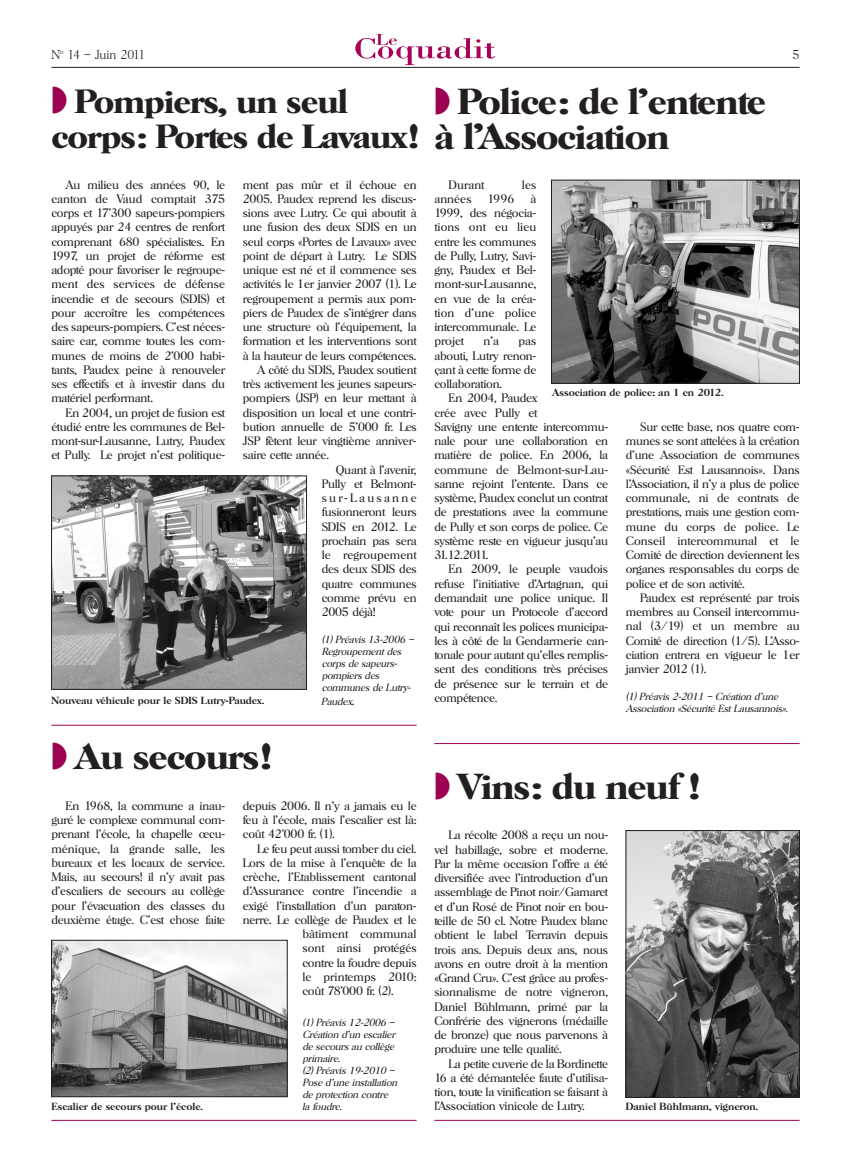
<style>
.page{position:relative;width:851px;height:1170px;background:#fff}
.page>*{position:absolute;margin:0;border:0;box-sizing:border-box;transform-origin:0 0}
.t1{font:600 35px "Horsham";letter-spacing:-.03em;color:#231f20}
.t2{font:600 32.5px "Horsham";letter-spacing:-.03em;color:#231f20}
.t3{font:200 12.5px "Horsham";color:#231f20}
.t4{font:300 11.88px/14.2px "Horsham";letter-spacing:-.02em;color:#231f20;text-align:justify}
.t5{font:300 11.88px "Horsham";letter-spacing:.005em;color:#231f20}
.t6{font:300 11.88px "Horsham";letter-spacing:.19em;color:#231f20}
.t7{font:italic 300 10px/12px "Horsham";letter-spacing:-.02em;color:#231f20}
.t8{font:500 10px "Horsham";color:#231f20}
.s1{color:#9d0151}
.s2{font-size:35px}
.s3{font-style:normal;font-size:11.88px}
</style>
<div class="page">
<hr style="left:51px;top:67px;width:748px;height:1px;background:#231f20">
<svg style="left:355px;top:34px;width:140px;height:31px"></svg>
<img style="left:627px;top:832px;width:170px;height:263px">
<div style="left:625px;top:830px;width:174px;height:267px;border:1px solid #231f20"></div>
<hr style="left:51px;top:1119px;width:365px;height:1px;background:#9d0151">
<hr style="left:434px;top:1119px;width:365px;height:1px;background:#9d0151">
<img style="left:53px;top:477px;width:251px;height:210px">
<div style="left:51px;top:475px;width:255px;height:214px;border:1px solid #231f20"></div>
<img style="left:553px;top:182px;width:244px;height:199px">
<div style="left:551px;top:180px;width:248px;height:203px;border:1px solid #231f20"></div>
<img style="left:53px;top:942px;width:232px;height:152px">
<div style="left:51px;top:940px;width:236px;height:156px;border:1px solid #231f20"></div>
<hr style="left:434px;top:743px;width:365px;height:1px;background:#9d0151">
<hr style="left:51px;top:724px;width:365px;height:1px;background:#9d0151">
<p class="t3" style="left:51px;top:47px;width:95px">N<sup>o</sup> 14 – Juin 2011</p>
<p class="t3" style="left:792px;top:47px;width:8px">5</p>
<h2 class="t2" style="left:51px;top:83px;width:298px"><span class="s1">◗</span> Pompiers, un seul</h2>
<h1 class="t1" style="left:434px;top:81px;width:333px"><span class="s1">◗</span> Police: de l’entente</h1>
<h2 class="t2" style="left:51px;top:118px;width:619px">corps: Portes de Lavaux! <span class="s2">à l’Association</span></h2>
<p class="t4" style="left:51px;top:177px;width:175px;text-indent:14px">Au milieu des années 90, le canton de Vaud comptait 375 corps et 17'300 sapeurs-pompiers appuyés par 24 centres de renfort comprenant 680 spécialistes. En 1997, un projet de réforme est adopté pour favoriser le regroupe&shy;ment des services de défense incendie et de secours (SDIS) et pour accroître les compétences des sapeurs-pompiers. C’est néces&shy;saire car, comme toutes les com&shy;munes de moins de 2’000 habi&shy;tants, Paudex peine à renouveler ses effectifs et à investir dans du matériel performant.</p>
<p class="t4" style="left:51px;top:405px;width:175px;text-indent:14px">En 2004, un projet de fusion est étudié entre les communes de Bel&shy;mont-sur-Lausanne, Lutry, Paudex et Pully. Le projet n’est politique-</p>
<p class="t4" style="left:243px;top:177px;width:175px">ment pas mûr et il échoue en</p>
<p class="t4" style="left:243px;top:191px;width:175px">2005. Paudex reprend les discus-</p>
<p class="t4" style="left:243px;top:206px;width:175px">sions avec Lutry. Ce qui aboutit à</p>
<p class="t4" style="left:243px;top:220px;width:175px">une fusion des deux SDIS en un</p>
<p class="t4" style="left:243px;top:234px;width:175px">seul corps «Portes de Lavaux» avec</p>
<p class="t4" style="left:243px;top:248px;width:175px">point de départ à Lutry. Le SDIS</p>
<p class="t4" style="left:243px;top:263px;width:175px">unique est né et il commence ses</p>
<p class="t4" style="left:243px;top:277px;width:175px">activités le 1er janvier 2007 (1). Le</p>
<p class="t4" style="left:243px;top:291px;width:175px">regroupement a permis aux pom-</p>
<p class="t4" style="left:243px;top:305px;width:175px">piers de Paudex de s’intégrer dans</p>
<p class="t4" style="left:243px;top:320px;width:175px">une structure où l’équipement, la</p>
<p class="t4" style="left:243px;top:334px;width:175px">formation et les interventions sont</p>
<p class="t4" style="left:243px;top:348px;width:175px">à la hauteur de leurs compétences.</p>
<p class="t4" style="left:257px;top:362px;width:161px">A côté du SDIS, Paudex soutient</p>
<p class="t4" style="left:243px;top:377px;width:175px">très activement les jeunes sapeurs-</p>
<p class="t4" style="left:243px;top:391px;width:175px">pompiers (JSP) en leur mettant à</p>
<p class="t4" style="left:243px;top:405px;width:175px">disposition un local et une contri-</p>
<p class="t4" style="left:243px;top:419px;width:175px">bution annuelle de 5’000 fr. Les</p>
<p class="t4" style="left:243px;top:434px;width:175px">JSP fêtent leur vingtième anniver-</p>
<p class="t4" style="left:243px;top:448px;width:88px">saire cette année.</p>
<p class="t4" style="left:336px;top:462px;width:82px">Quant à l’avenir,</p>
<p class="t4" style="left:321px;top:476px;width:96px">Pully et Belmont-</p>
<p class="t6" style="left:321px;top:491px;width:96px">sur-Lausanne</p>
<p class="t4" style="left:321px;top:505px;width:96px">fusionneront leurs</p>
<p class="t4" style="left:321px;top:519px;width:96px">SDIS en 2012. Le</p>
<p class="t4" style="left:321px;top:533px;width:96px">prochain pas sera</p>
<p class="t5" style="left:321px;top:548px;width:96px">le regroupement</p>
<p class="t4" style="left:321px;top:562px;width:96px">des deux SDIS des</p>
<p class="t4" style="left:321px;top:576px;width:96px">quatre communes</p>
<p class="t4" style="left:321px;top:590px;width:96px">comme prévu en</p>
<p class="t4" style="left:321px;top:605px;width:56px">2005 déjà!</p>
<p class="t7" style="left:321px;top:634px;width:95px">( 1) Préavis 13-2006 –<br>Regroup ement des corps de sapeurs&shy;pompiers des communes de Lutry-</p>
<p class="t7" style="left:321px;top:695px;width:35px">Paudex<span class="s3">.</span></p>
<p class="t8" style="left:51px;top:694px;width:214px">Nouveau véhicule pour le SDIS Lutry-Paudex.</p>
<h1 class="t1" style="left:51px;top:736px;width:222px"><span class="s1">◗</span> Au secours!</h1>
<p class="t4" style="left:51px;top:798px;width:175px;text-indent:14px">En 1968, la commune a inau&shy;guré le complexe communal com&shy;prenant l’école, la chapelle œcu&shy;ménique, la grande salle, les bureaux et les locaux de service.<br>Mais, au secours! il n’y avait pas d’escaliers de secours au collège pour l’évacuation des classes du deuxième étage. C’est chose faite</p>
<p class="t4" style="left:243px;top:798px;width:175px">depuis 2006. Il n’y a jamais eu le feu à l’école, mais l’escalier est là: coût 42'000 fr. (1).</p>
<p class="t4" style="left:257px;top:841px;width:161px">Le feu peut aussi tomber du ciel.</p>
<p class="t4" style="left:243px;top:855px;width:175px">Lors de la mise à l’enquête de la</p>
<p class="t4" style="left:243px;top:869px;width:175px">crèche, l’Etablissement cantonal</p>
<p class="t4" style="left:243px;top:884px;width:175px">d’Assurance contre l’incendie a</p>
<p class="t4" style="left:243px;top:898px;width:175px">exigé l’installation d’un paraton-</p>
<p class="t4" style="left:243px;top:912px;width:175px">nerre. Le collège de Paudex et le</p>
<p class="t5" style="left:302px;top:927px;width:116px">bâtiment communal</p>
<p class="t5" style="left:302px;top:941px;width:116px">sont ainsi protégés</p>
<p class="t4" style="left:302px;top:955px;width:116px">contre la foudre depuis</p>
<p class="t5" style="left:302px;top:969px;width:116px">le printemps 2010:</p>
<p class="t4" style="left:302px;top:983px;width:93px">coût 78'000 fr. (2).</p>
<p class="t7" style="left:302px;top:1016px;width:98px">( 1) Préavis 12-2006 –<br>Création d’un escalier de secours au collège p rimaire.<br>(2) Préavis 19-2010 –<br>Pose d’une installation de protection contre</p>
<p class="t8" style="left:51px;top:1100px;width:153px">Escalier de secours pour l’école.</p>
<p class="t7" style="left:302px;top:1100px;width:43px">la foudre.</p>
<p class="t4" style="left:448px;top:177px;width:37px">Durant</p>
<p class="t4" style="left:522px;top:177px;width:16px">les</p>
<p class="t4" style="left:434px;top:191px;width:39px">années</p>
<p class="t4" style="left:487px;top:191px;width:28px">1996</p>
<p class="t4" style="left:434px;top:191px;width:103px;text-indent:96px">à 1999, des négocia&shy;tions ont eu lieu entre les communes de Pully, Lutry, Savi&shy;gny, Paudex et Bel&shy;mont-sur-Lausanne, en vue de la créa&shy;tion d’une police intercommunale. Le projet</p>
<p class="t4" style="left:483px;top:334px;width:17px">n’a</p>
<p class="t4" style="left:434px;top:334px;width:103px;text-indent:84px">pas abouti, Lutry renon&shy;çant à cette forme de collaboration.</p>
<p class="t4" style="left:434px;top:391px;width:175px;text-align:left;text-indent:14px">En 2004, Paudex<br>crée avec Pully et<br>Savigny une entente intercommu&shy;nale pour une collaboration en matière de police. En 2006, la commune de Belmont-sur-Lau&shy;sanne rejoint l’entente. Dans ce système, Paudex conclut un contrat de prestations avec la commune de Pully et son corps de police. Ce système reste en vigueur jusqu’au<br>31.12.2011.</p>
<p class="t4" style="left:434px;top:562px;width:175px;text-indent:14px">En 2009, le peuple vaudois refuse l’initiative d’Artagnan, qui demandait une police unique. Il vote pour un Protocole d’accord qui reconnaît les polices municipa&shy;les à côté de la Gendarmerie can&shy;tonale pour autant qu’elles remplis&shy;sent des conditions très précises de présence sur le terrain et de compétence.</p>
<p class="t8" style="left:552px;top:387px;width:173px">Association de police: an 1 en 2012.</p>
<p class="t4" style="left:625px;top:419px;width:175px;text-indent:14px">Sur cette base, nos quatre com&shy;munes se sont attelées à la création d’une Association de communes «Sécurité Est Lausannois». Dans l’Association, il n’y a plus de police communale, ni de contrats de prestations, mais une gestion com&shy;mune du corps de police. Le Conseil intercommunal et le Comité de direction deviennent les organes responsables du corps de police et de son activité.</p>
<p class="t4" style="left:625px;top:590px;width:175px;text-indent:14px">Paudex est représenté par trois membres au Conseil intercommu&shy;nal (3/19) et un membre au Comité de direction (1/5). L’Asso&shy;ciation entrera en vigueur le 1er janvier 2012 (1).</p>
<p class="t7" style="left:625px;top:690px;width:165px">( 1) Préavis 2-2011 – Création d’une<br>Association «Sécurité Est Lausannois».</p>
<h1 class="t1" style="left:434px;top:766px;width:267px"><span class="s1">◗</span> Vins: du neuf !</h1>
<p class="t4" style="left:434px;top:828px;width:175px;text-indent:14px">La récolte 2008 a reçu un nou&shy;vel habillage, sobre et moderne.<br>Par la même occasion l’offre a été diversifiée avec l’introduction d’un assemblage de Pinot noir/Gamaret et d’un Rosé de Pinot noir en bou&shy;teille de 50 cl. Notre Paudex blanc obtient le label Terravin depuis trois ans. Depuis deux ans, nous avons en outre droit à la mention «Grand Cru». C’est grâce au profes&shy;sionnalisme de notre vigneron, Daniel Bühlmann, primé par la Confrérie des vignerons (médaille de bronze) que nous parvenons à produire une telle qualité.</p>
<p class="t4" style="left:434px;top:1056px;width:175px;text-indent:14px">La petite cuverie de la Bordinette 16 a été démantelée faute d’utilisa&shy;tion, toute la vinification se faisant à l’Association vinicole de Lutry.</p>
<p class="t8" style="left:625px;top:1100px;width:134px">Daniel Bühlmann, vigneron.</p>
</div>
